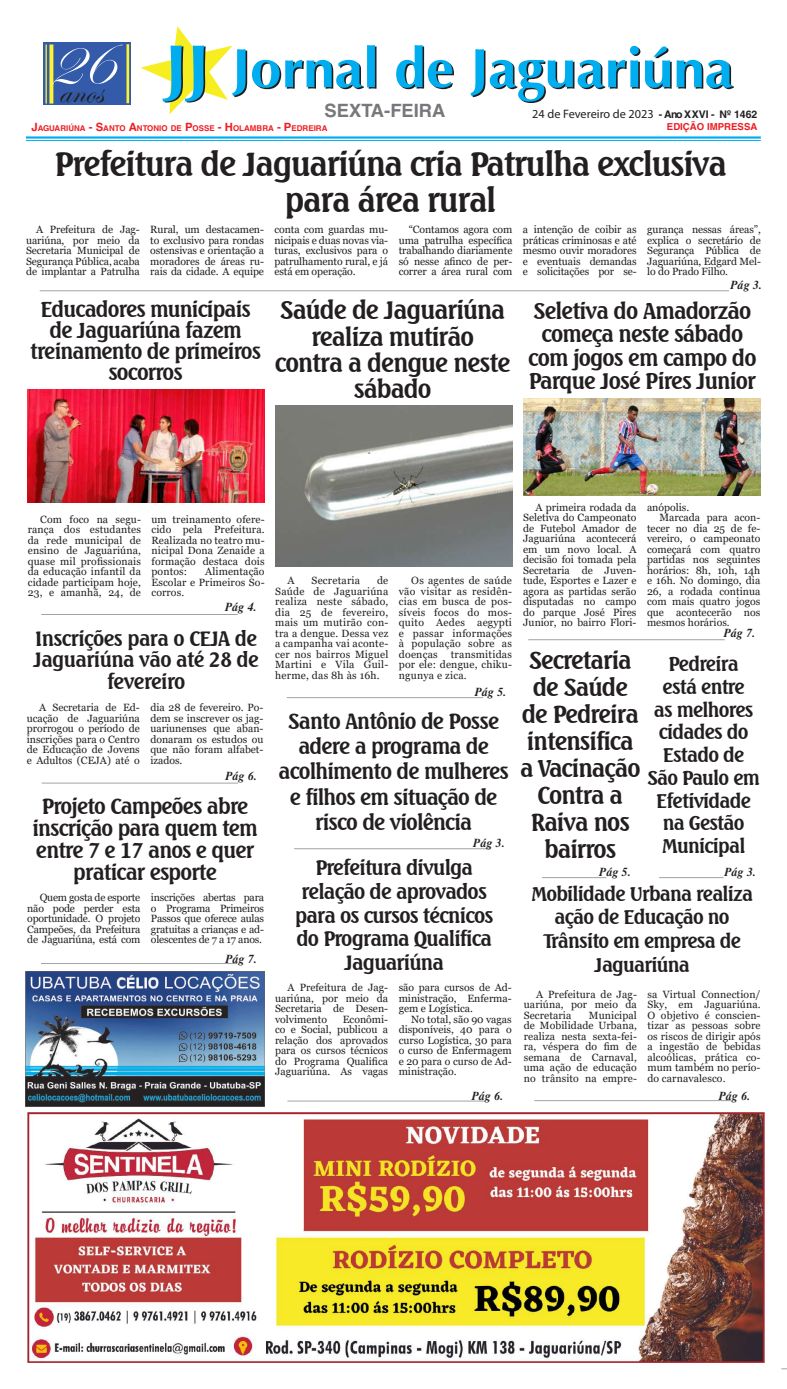
<style>
.page{position:relative;width:787px;height:1389px;background:#fff}
.page>*{position:absolute;margin:0;border:0;box-sizing:border-box;transform-origin:0 0}
.t1{font:36.14px "Edwardian Script ITC";color:#231f20}
.t2{font:700 32.38px/35.9px "Seagull BT";letter-spacing:-.04em;color:#231f20;text-align:center}
.t3{font:700 24.5px/26.2px "Seagull BT";letter-spacing:-.04em;color:#231f20;text-align:center}
.t4{font:700 23.62px/27.1px "Seagull BT";letter-spacing:-.04em;color:#231f20;text-align:center}
.t5{font:700 21.88px/23.6px "Seagull BT";letter-spacing:-.04em;color:#231f20;text-align:center}
.t6{font:700 21px/25.4px "Seagull BT";letter-spacing:-.04em;color:#231f20;text-align:center}
.t7{font:700 20.12px/23.6px "Seagull BT";letter-spacing:-.04em;color:#231f20;text-align:center}
.t8{font:700 19.25px/22.8px "Seagull BT";letter-spacing:-.04em;color:#231f20;text-align:center}
.t9{font:700 18.38px "Helvetica";color:#76787b}
.t10{font:italic 700 12.25px "Times";letter-spacing:.02em;color:#231f20;scale:.95 1}
.t11{font:12.25px "Myriad Pro";color:#231f20}
.t12{font:10.5px/10.5px "Georgia";color:#231f20;text-align:justify}
.t13{font:10.5px "Georgia";letter-spacing:.02em;color:#231f20}
.t14{font:700 9.62px "Helvetica";color:#ee1d23}
.t15{font:700 7.96px "Helvetica";color:#ee1d23}
.s1{font-family:"Helvetica";font-weight:700;font-size:10.5px}
.s2{font-size:11.38px}
</style>
<div class="page">
<svg style="left:140px;top:26px;width:593px;height:88px"></svg>
<hr style="left:26px;top:136px;width:734px;height:3px;background:#00aeef">
<hr style="left:26px;top:140px;width:734px;height:1px;background:#00aeef">
<div style="left:44px;top:43px;width:87px;height:62px;background:#335ba9"></div>
<svg style="left:49px;top:45px;width:4px;height:59px"></svg>
<hr style="left:45px;top:45px;width:2px;height:59px;background:#fef233">
<hr style="left:126px;top:44px;width:3px;height:59px;background:#fef233">
<hr style="left:40px;top:291px;width:688px;height:1px;background:#9fa3a5">
<hr style="left:41px;top:614px;width:196px;height:1px;background:#9fa3a5">
<hr style="left:42px;top:783px;width:196px;height:1px;background:#9fa3a5">
<hr style="left:41px;top:963px;width:196px;height:1px;background:#9fa3a5">
<hr style="left:287px;top:1101px;width:196px;height:1px;background:#9fa3a5">
<hr style="left:534px;top:1100px;width:196px;height:1px;background:#9fa3a5">
<hr style="left:294px;top:849px;width:196px;height:1px;background:#9fa3a5">
<hr style="left:287px;top:697px;width:196px;height:1px;background:#9fa3a5">
<hr style="left:528px;top:640px;width:196px;height:1px;background:#9fa3a5">
<hr style="left:541px;top:877px;width:65px;height:1px;background:#9fa3a5">
<hr style="left:659px;top:877px;width:64px;height:1px;background:#9fa3a5">
<img style="left:26px;top:971px;width:238px;height:136px">
<img style="left:27px;top:1113px;width:737px;height:249px">
<img style="left:523px;top:398px;width:236px;height:97px">
<img style="left:275px;top:406px;width:237px;height:160px">
<img style="left:27px;top:389px;width:237px;height:114px">
<h1 class="t1" style="left:47px;top:72px;width:65px"><sup>26</sup>anos</h1>
<h3 class="t9" style="left:324px;top:99px;width:122px">SEXTA-FEIRA</h3>
<p class="t11" style="left:532px;top:107px;width:226px">24 de Fevereiro de 2023 <span class="s1">- Ano XXVI - Nº 1462</span></p>
<p class="t14" style="left:666px;top:121px;width:92px">EDIÇÃO IMPRESSA</p>
<p class="t15" style="left:31px;top:123px;width:297px"><span class="s2">J</span>AGUARIÚNA <span class="s2">- S</span>ANTO <span class="s2">A</span>NTONIO DE <span class="s2">P</span>OSSE <span class="s2">- H</span>OLAMBRA <span class="s2">- P</span>EDREIRA</p>
<h2 class="t2" style="left:55px;top:145px;width:673px">Prefeitura de Jaguariúna cria Patrulha exclusiva para área rural</h2>
<p class="t12" style="left:26px;top:224px;width:115px;text-indent:10px">A Prefeitura de Jag&shy;uariúna, por meio da Secretaria Municipal de Segurança Pública, acaba de implantar a Patrulha</p>
<p class="t12" style="left:150px;top:224px;width:115px">Rural, um destacamen&shy;to exclusivo para rondas ostensivas e orientação a moradores de áreas ru&shy;rais da cidade. A equipe</p>
<p class="t12" style="left:274px;top:224px;width:115px">conta com guardas mu&shy;nicipais e duas novas via&shy;turas, exclusivos para o patrulhamento rural, e já está em operação.</p>
<p class="t12" style="left:398px;top:224px;width:115px;text-indent:10px">“Contamos agora com uma patrulha específica trabalhando diariamente só nesse afinco de per&shy;correr a área rural com</p>
<p class="t12" style="left:522px;top:224px;width:115px">a intenção de coibir as práticas criminosas e até mesmo ouvir moradores e eventuais demandas e solicitações por se-</p>
<p class="t12" style="left:647px;top:224px;width:115px">gurança nessas áreas”, explica o secretário de Segurança Pública de Jaguariúna, Edgard Mel&shy;lo do Prado Filho.</p>
<h3 class="t6" style="left:30px;top:298px;width:232px;line-height:21px">Educadores municipais de Jaguariúna fazem treinamento de primeiros socorros</h3>
<h3 class="t3" style="left:275px;top:297px;width:237px">Saúde de Jaguariúna realiza mutirão contra a dengue neste sábado</h3>
<p class="t10" style="left:730px;top:278px;width:35px">Pág 3.</p>
<h3 class="t5" style="left:528px;top:298px;width:230px">Seletiva do Amadorzão começa neste sábado com jogos em campo do<br>Parque José Pires Junior</h3>
<p class="t12" style="left:28px;top:514px;width:115px;text-indent:12px">Com foco na segu&shy;rança dos estudantes da rede municipal de ensino de Jaguariúna, quase mil profissionais da educação infantil da cidade participam hoje, 23, e amanhã, 24, de</p>
<p class="t12" style="left:151px;top:514px;width:115px">um treinamento ofere&shy;cido pela Prefeitura.<br>Realizada no teatro mu&shy;nicipal Dona Zenaide a formação destaca dois pontos:</p>
<p class="t12" style="left:151px;top:567px;width:115px;text-indent:54px">Alimentação Escolar e Primeiros So&shy;corros.</p>
<p class="t10" style="left:225px;top:600px;width:35px">Pág 4.</p>
<h3 class="t7" style="left:33px;top:627px;width:227px;line-height:21.9px">Inscrições para o CEJA de<br>Jaguariúna vão até 28 de fevereiro</h3>
<p class="t12" style="left:27px;top:702px;width:115px;text-indent:12px">A Secretaria de Ed&shy;ucação de Jaguariúna prorrogou o período de inscrições para o Centro de Educação de Jovens e Adultos (CEJA) até o</p>
<p class="t12" style="left:150px;top:702px;width:115px">dia 28 de fevereiro. Po&shy;dem se inscrever os jag&shy;uariunenses que aban&shy;donaram os estudos ou que não foram alfabet&shy;izados.</p>
<p class="t10" style="left:225px;top:769px;width:35px">Pág 6.</p>
<h3 class="t6" style="left:32px;top:795px;width:227px;line-height:21.9px">Projeto Campeões abre inscrição para quem tem entre 7 e 17 anos e quer praticar esporte</h3>
<p class="t12" style="left:27px;top:892px;width:115px;text-indent:12px">Quem gosta de esporte não pode perder esta oportunidade. O projeto Campeões, da Prefeitura de Jaguariúna, está com</p>
<p class="t12" style="left:151px;top:892px;width:115px">inscrições abertas para o Programa Primeiros Passos que oferece aulas gratuitas a crianças e ad&shy;olescentes de 7 a 17 anos.</p>
<p class="t10" style="left:225px;top:951px;width:35px">Pág 7.</p>
<p class="t12" style="left:275px;top:575px;width:115px;text-indent:102px">de Saúde de Jaguariúna realiza neste sábado, dia 25 de fevereiro, mais um mutirão con&shy;tra a dengue. Dessa vez a campanha vai aconte&shy;cer nos bairros Miguel Martini e Vila Guil&shy;herme, das 8h às 16h.</p>
<p class="t12" style="left:399px;top:575px;width:115px;text-indent:12px">Os agentes de saúde vão visitar as residên&shy;cias em busca de pos&shy;síveis focos do mos&shy;quito Aedes aegypti e passar informações à população sobre as doenças transmitidas por ele: dengue, chiku&shy;ngunya e zica.</p>
<p class="t12" style="left:287px;top:575px;width:9px">A</p>
<p class="t13" style="left:311px;top:574px;width:50px">Secretaria</p>
<p class="t10" style="left:474px;top:685px;width:35px">Pág 5.</p>
<h3 class="t6" style="left:278px;top:708px;width:232px">Santo Antônio de Posse adere a programa de acolhimento de mulheres e filhos em situação de risco de violência</h3>
<h3 class="t7" style="left:295px;top:856px;width:200px">Prefeitura divulga relação de aprovados para os cursos técnicos do Programa Qualifica<br>Jaguariúna</h3>
<p class="t10" style="left:473px;top:836px;width:35px">Pág 3.</p>
<p class="t12" style="left:275px;top:983px;width:115px;text-indent:12px">A Prefeitura de Jag&shy;uariúna, por meio da Secretaria de Desen&shy;volvimento</p>
<p class="t12" style="left:275px;top:1014px;width:115px;text-indent:68px">Econômi&shy;co e Social, publicou a relação dos aprovados para os cursos técnicos do Programa Qualifica Jaguariúna. As vagas</p>
<p class="t12" style="left:398px;top:983px;width:115px">são para cursos de Ad&shy;ministração, Enferma&shy;gem e Logística.</p>
<p class="t12" style="left:398px;top:1014px;width:115px;text-indent:12px">No total, são 90 vagas disponíveis, 40 para o curso Logística, 30 para o curso de Enfermagem e 20 para o curso de Ad&shy;ministração.</p>
<p class="t12" style="left:523px;top:502px;width:115px;text-indent:12px">A primeira rodada da Seletiva do Campeonato de Futebol Amador de Jaguariúna acontecerá em um novo local. A decisão foi tomada pela Secretaria de Juven&shy;tude, Esportes e Lazer e agora as partidas serão disputadas no campo do parque José Pires Junior, no bairro Flori-</p>
<p class="t12" style="left:646px;top:502px;width:44px">anópolis.</p>
<p class="t12" style="left:659px;top:513px;width:102px">Marcada para acon-</p>
<p class="t12" style="left:646px;top:523px;width:115px">tecer no dia 25 de fe-</p>
<p class="t12" style="left:646px;top:534px;width:115px">vereiro, o campeonato</p>
<p class="t12" style="left:646px;top:544px;width:115px">começará com quatro</p>
<p class="t12" style="left:646px;top:555px;width:115px">partidas nos seguintes</p>
<p class="t12" style="left:646px;top:565px;width:115px">horários: 8h, 10h, 14h</p>
<p class="t12" style="left:646px;top:576px;width:115px">e 16h. No domingo, dia</p>
<p class="t12" style="left:646px;top:586px;width:115px">26, a rodada continua</p>
<p class="t12" style="left:646px;top:597px;width:115px">com mais quatro jogos</p>
<p class="t12" style="left:646px;top:607px;width:115px">que acontecerão nos</p>
<p class="t12" style="left:646px;top:618px;width:84px">mesmos horários.</p>
<p class="t10" style="left:723px;top:625px;width:35px">Pág 7.</p>
<h3 class="t4" style="left:520px;top:646px;width:122px">Secretaria de Saúde de Pedreira intensifica a Vacinação<br>Contra a<br>Raiva nos bairros</h3>
<h3 class="t8" style="left:647px;top:652px;width:114px">Pedreira<br>está entre<br>as melhores cidades do<br>Estado de<br>São Paulo em<br>Efetividade na Gestão<br>Municipal</h3>
<p class="t10" style="left:599px;top:865px;width:35px">Pág 5.</p>
<p class="t10" style="left:724px;top:865px;width:35px">Pág 3.</p>
<h3 class="t8" style="left:531px;top:881px;width:223px;line-height:23.6px">Mobilidade Urbana realiza ação de Educação no<br>Trânsito em empresa de<br>Jaguariúna</h3>
<p class="t12" style="left:523px;top:989px;width:115px;text-indent:12px">A Prefeitura de Jag&shy;uariúna, por meio da Secretaria</p>
<p class="t12" style="left:523px;top:1010px;width:115px;text-indent:65px">Municipal de Mobilidade Urbana, realiza nesta sexta-fei&shy;ra, véspera do fim de semana de Carnaval, uma ação de educação no trânsito na empre-</p>
<p class="t12" style="left:647px;top:989px;width:115px">sa Virtual Connection/ Sky, em Jaguariúna.<br>O objetivo é conscien&shy;tizar as pessoas sobre os riscos de dirigir após a ingestão de bebidas alcoólicas, prática co&shy;mum também no perío&shy;do carnavalesco.</p>
<p class="t10" style="left:471px;top:1089px;width:35px">Pág 6.</p>
<p class="t10" style="left:718px;top:1089px;width:35px">Pág 6.</p>
</div>
